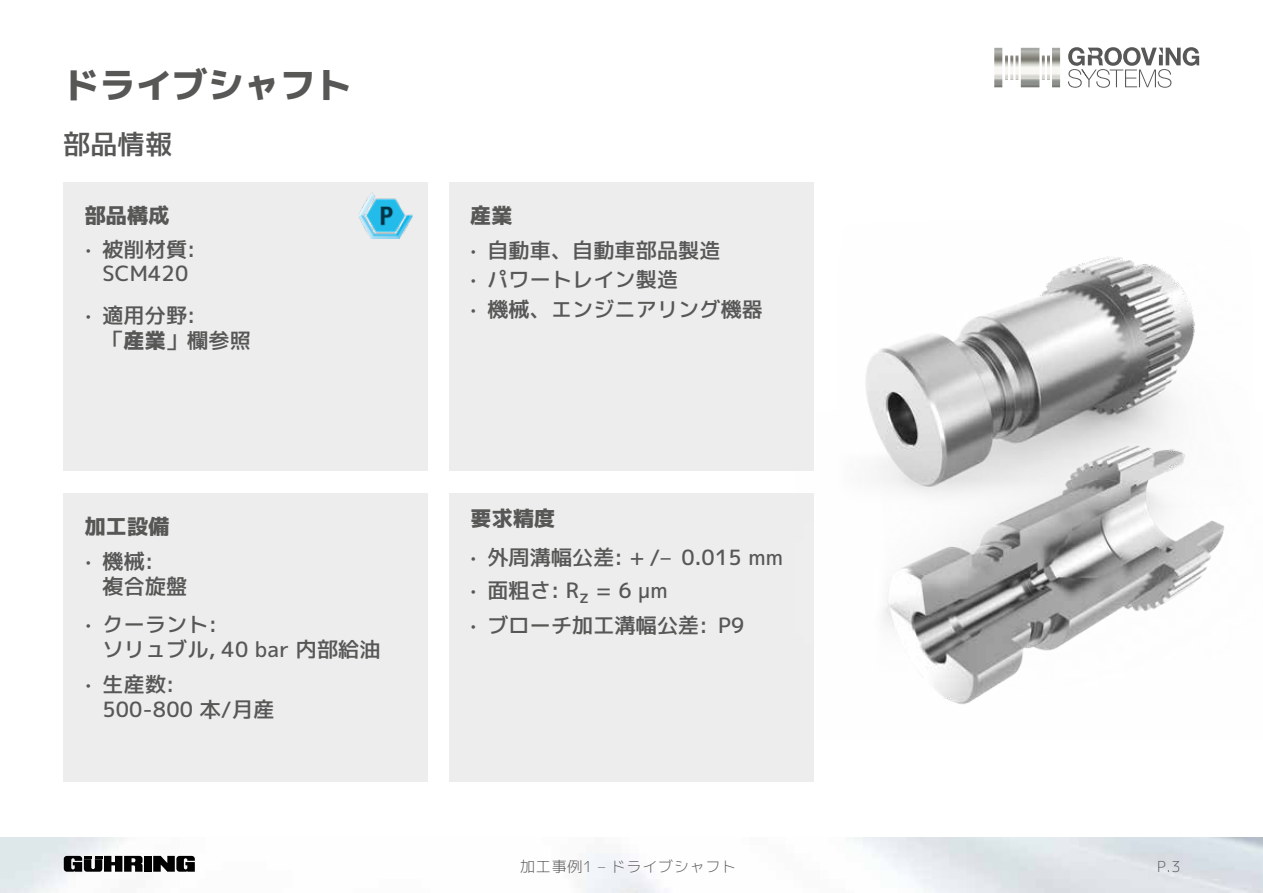
<style>
.page{position:relative;width:1263px;height:893px;background:#fff}
.page>*{position:absolute;margin:0;border:0;box-sizing:border-box;transform-origin:0 0}
.t1{font:36px "mplus 1 p heavy";color:#575756}
.t2{font:27px "mplus 1 p medium";color:#575756}
.t3{font:21px/25.2px "mplus 1 p medium";letter-spacing:.01em;color:#575756}
.t4{font:21px "mplus 1 p heavy";letter-spacing:.01em;color:#575756}
.t5{font:15px "mplus 1 p light";letter-spacing:.05em;color:#575756}
.s1{font-family:"Helvetica Neue LTW1 G";font-weight:700}
.s2{font-family:"mplus 1 p heavy"}
</style>
<div class="page">
<div style="left:144px;top:856px;width:8px;height:16px;background:#000"></div>
<svg style="left:64px;top:856px;width:79px;height:16px"></svg>
<svg style="left:153px;top:856px;width:42px;height:16px"></svg>
<div style="left:64px;top:493px;width:364px;height:289px;background:#ededed"></div>
<div style="left:64px;top:182px;width:364px;height:289px;background:#ededed"></div>
<div style="left:449px;top:493px;width:365px;height:289px;background:#ededed"></div>
<div style="left:449px;top:182px;width:365px;height:289px;background:#ededed"></div>
<img style="left:865px;top:256px;width:330px;height:155px">
<img style="left:359px;top:192px;width:54px;height:47px">
<img style="left:870px;top:411px;width:355px;height:293px">
<svg style="left:1068px;top:47px;width:131px;height:41px"></svg>
<svg style="left:994px;top:48px;width:66px;height:39px"></svg>
<h1 class="t1" style="left:64px;top:59px;width:290px">ドライブシャフト</h1>
<p class="t2" style="left:63px;top:125px;width:110px">部品情報</p>
<p class="t4" style="left:85px;top:200px;width:86px">部品構成</p>
<p class="t3" style="left:85px;top:238px;width:112px;line-height:24px;text-align:center"><span class="s1">·</span> 被削材質:<br>SCM420</p>
<p class="t3" style="left:102px;top:302px;width:150px;text-indent:-17px"><span class="s1">·</span> 適用分野:<br>「<span class="s2">産業</span>」欄参照</p>
<p class="t4" style="left:85px;top:511px;width:86px">加工設備</p>
<p class="t3" style="left:103px;top:548px;width:86px;text-indent:-17px"><span class="s1">·</span> 機械:<br>複合旋盤</p>
<p class="t3" style="left:102px;top:612px;width:280px;text-indent:-17px"><span class="s1">·</span> クーラント:<br>ソリュブル, 40 bar 内部給油</p>
<p class="t3" style="left:102px;top:671px;width:173px;text-indent:-17px"><span class="s1">·</span> 生産数:<br>500-800 本/月産</p>
<p class="t4" style="left:470px;top:200px;width:44px">産業</p>
<p class="t3" style="left:470px;top:235px;width:294px;line-height:29.7px"><span class="s1">·</span> 自動車、自動車部品製造<br><span class="s1">·</span> パワートレイン製造<br><span class="s1">·</span> 機械、エンジニアリング機器</p>
<p class="t4" style="left:471px;top:503px;width:86px">要求精度</p>
<p class="t3" style="left:470px;top:540px;width:314px;line-height:34px"><span class="s1">·</span> 外周溝幅公差: + /– 0.015 mm <span class="s1">·</span> 面粗さ: R<sub>z</sub> = 6 µm<br><span class="s1">·</span> ブローチ加工溝幅公差: P9</p>
<p class="t5" style="left:520px;top:855px;width:217px">加工事例1 – ドライブシャフト</p>
<p class="t5" style="left:1157px;top:856px;width:25px">P.3</p>
</div>
